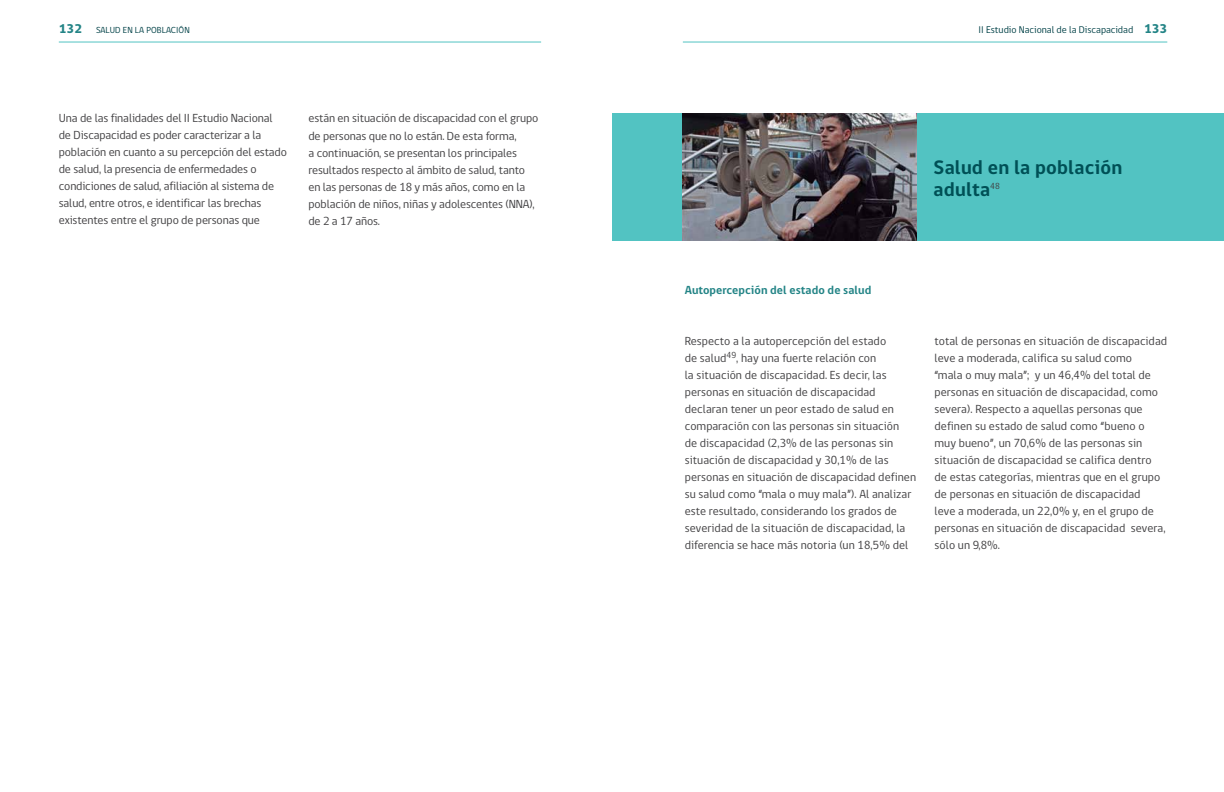
<style>
.page{position:relative;width:1224px;height:792px;background:#fff}
.page>*{position:absolute;margin:0;border:0;box-sizing:border-box;transform-origin:0 0}
.t1{font:700 20px/22px "gob CL";letter-spacing:.01em;color:#005056}
.t2{font:800 13px "gob CL";color:#238486}
.t3{font:12px/17px "gob CL";letter-spacing:.005em;color:#414042}
.t4{font:700 12px "gob CL";letter-spacing:.005em;color:#238486}
.t5{font:10px "gob CL";color:#004147}
.t6{font:9px "gob CL";letter-spacing:.01em;color:#004147}
.t7{font:9px "gob CL";color:#414042}
.s1{font-weight:800;font-size:13px;color:#238486}
</style>
<div class="page">
<hr style="left:683px;top:42px;width:484px;height:1px;background:#52c3c2">
<hr style="left:59px;top:42px;width:482px;height:1px;background:#52c3c2">
<div style="left:612px;top:113px;width:612px;height:128px;background:#52c3c2"></div>
<img style="left:683px;top:113px;width:234px;height:128px">
<p class="t2" style="left:59px;top:20px;width:25px">132</p>
<p class="t6" style="left:96px;top:24px;width:95px">SALUD EN LA POBLACIÓN</p>
<p class="t5" style="left:979px;top:23px;width:190px">II Estudio Nacional de la Discapacidad <span class="s1">133</span></p>
<p class="t3" style="left:59px;top:110px;width:230px">Una de las finalidades del II Estudio Nacional de Discapacidad es poder caracterizar a la población en cuanto a su percepción del estado de salud, la presencia de enfermedades o condiciones de salud, afiliación al sistema de salud, entre otros, e identificar las brechas existentes entre el grupo de personas que</p>
<p class="t3" style="left:308px;top:110px;width:231px">están en situación de discapacidad con el grupo de personas que no lo están. De esta forma,<br>a continuación, se presentan los principales resultados respecto al ámbito de salud, tanto en las personas de 18 y más años, como en la población de niños, niñas y adolescentes (NNA), de 2 a 17 años.</p>
<p class="t4" style="left:685px;top:282px;width:188px">Autopercepción del estado de salud</p>
<h1 class="t1" style="left:934px;top:156px;width:190px">Salud en la población adulta</h1>
<p class="t7" style="left:990px;top:180px;width:11px">48</p>
<p class="t3" style="left:685px;top:332px;width:233px">Respecto a la autopercepción del estado<br>de salud<sup>49</sup>, hay una fuerte relación con<br>la situación de discapacidad. Es decir, las personas en situación de discapacidad declaran tener un peor estado de salud en comparación con las personas sin situación<br>de discapacidad (2,3% de las personas sin situación de discapacidad y 30,1% de las personas en situación de discapacidad definen su salud como “mala o muy mala”). Al analizar este resultado, considerando los grados de severidad de la situación de discapacidad, la diferencia se hace más notoria (un 18,5% del</p>
<p class="t3" style="left:935px;top:332px;width:234px">total de personas en situación de discapacidad leve a moderada, califica su salud como<br>“mala o muy mala”; y un 46,4% del total de personas en situación de discapacidad, como severa). Respecto a aquellas personas que definen su estado de salud como “bueno o muy bueno”, un 70,6% de las personas sin situación de discapacidad se califica dentro<br>de estas categorías, mientras que en el grupo de personas en situación de discapacidad<br>leve a moderada, un 22,0% y, en el grupo de personas en situación de discapacidad severa, sólo un 9,8%.</p>
</div>
